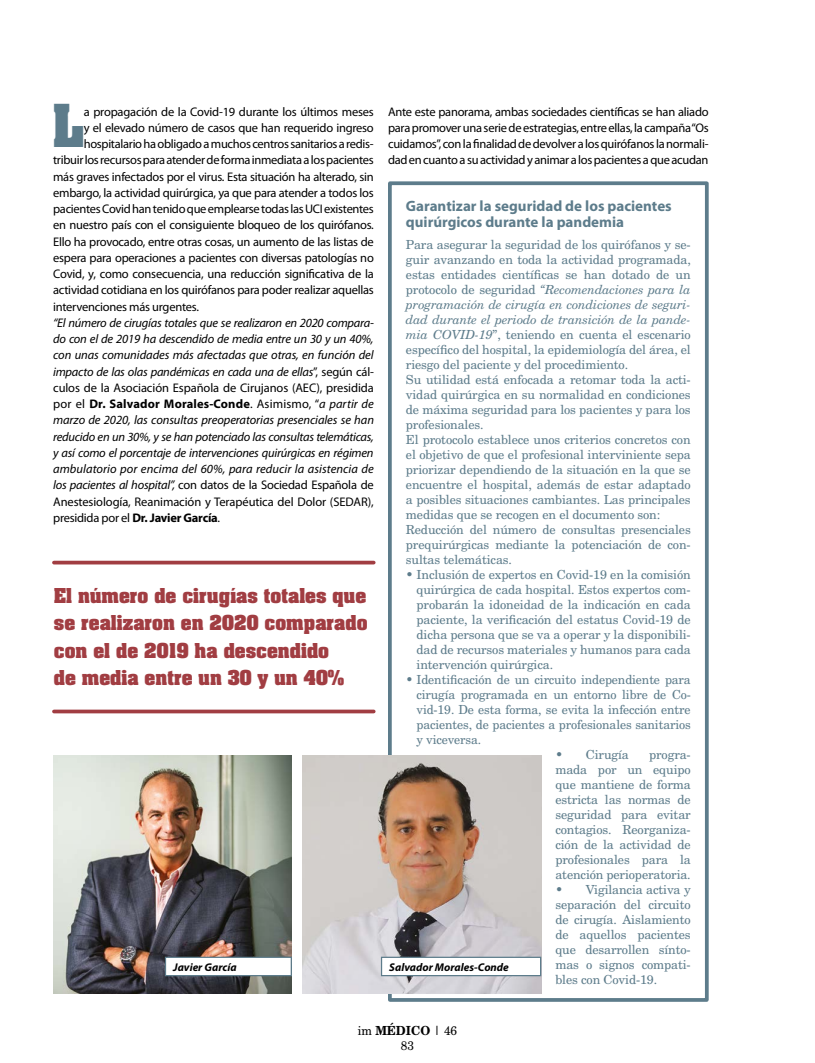
<style>
.page{position:relative;width:815px;height:1063px;background:#fff}
.page>*{position:absolute;margin:0;border:0;box-sizing:border-box;transform-origin:0 0}
.t1{font:700 50.38px "Aardvark";color:#5d7c8b;scale:.92 1}
.t2{font:700 17.5px/27.5px "Aardvark";color:#a13d42}
.t3{font:700 15px/16.2px "Myriad Pro";color:#5d7c8b}
.t4{font:12.5px/15px "New Brunswick";letter-spacing:-.01em;color:#5d7c8b;text-align:justify}
.t5{font:12.5px/16.2px "Myriad Pro";letter-spacing:-.02em;color:#000;text-align:justify}
.t6{font:italic 12.5px/16.2px "Myriad Pro";letter-spacing:.005em;color:#000;text-align:justify}
.t7{font:12.5px/15px "New Brunswick";color:#000;text-align:center;scale:.95 1}
.t8{font:italic 700 11.25px "Myriad Pro";color:#000}
.s1{font-style:normal}
.s2{font-weight:700;font-style:normal}
.s3{font-style:italic}
.s4{font-weight:700}
</style>
<div class="page">
<div style="left:388px;top:181px;width:321px;height:821px;border:4px solid #5d7c8b"></div>
<img style="left:53px;top:755px;width:239px;height:239px">
<img style="left:302px;top:755px;width:239px;height:239px">
<div style="left:165px;top:957px;width:126px;height:19px;background:#fff"></div>
<div style="left:165px;top:957px;width:127px;height:19px;border:1px solid #5d7c8b"></div>
<div style="left:382px;top:957px;width:159px;height:19px;background:#fff"></div>
<div style="left:381px;top:957px;width:160px;height:19px;border:1px solid #5d7c8b"></div>
<hr style="left:54px;top:561px;width:320px;height:3px;background:#a13d42">
<hr style="left:54px;top:710px;width:320px;height:3px;background:#a13d42">
<h1 class="t1" style="left:53px;top:89px;width:36px">L</h1>
<p class="t5" style="left:84px;top:103px;width:292px">a propagación de la Covid-19 durante los últimos meses</p>
<p class="t5" style="left:388px;top:103px;width:322px">Ante este panorama, ambas sociedades científicas se han aliado para promover una serie de estrategias, entre ellas, la campaña “Os cuidamos”, con la finalidad de devolver a los quirófanos la normali&shy;dad en cuanto a su actividad y animar a los pacientes a que acudan</p>
<p class="t5" style="left:84px;top:119px;width:292px">y el elevado número de casos que han requerido ingreso</p>
<p class="t5" style="left:84px;top:136px;width:291px">hospitalario ha obligado a muchos centros sanitarios a redis-</p>
<p class="t5" style="left:53px;top:152px;width:322px">tribuir los recursos para atender de forma inmediata a los pacientes</p>
<p class="t5" style="left:53px;top:168px;width:322px">más graves infectados por el virus. Esta situación ha alterado, sin</p>
<p class="t5" style="left:53px;top:184px;width:322px">embargo, la actividad quirúrgica, ya que para atender a todos los</p>
<p class="t5" style="left:53px;top:201px;width:322px">pacientes Covid han tenido que emplearse todas las UCI existentes</p>
<p class="t5" style="left:53px;top:217px;width:322px">en nuestro país con el consiguiente bloqueo de los quirófanos.</p>
<p class="t5" style="left:53px;top:233px;width:322px">Ello ha provocado, entre otras cosas, un aumento de las listas de</p>
<p class="t5" style="left:53px;top:249px;width:322px">espera para operaciones a pacientes con diversas patologías no</p>
<p class="t5" style="left:53px;top:266px;width:322px">Covid, y, como consecuencia, una reducción significativa de la</p>
<p class="t5" style="left:53px;top:282px;width:322px">actividad cotidiana en los quirófanos para poder realizar aquellas</p>
<p class="t5" style="left:53px;top:298px;width:147px">intervenciones más urgentes.</p>
<p class="t6" style="left:53px;top:314px;width:322px">“El número de cirugías totales que se realizaron en 2020 compara&shy;do con el de 2019 ha descendido de media entre un 30 y un 40%, con unas comunidades más afectadas que otras, en función del impacto de las olas pandémicas en cada una de ellas<span class="s1">”, según cál&shy;culos de la Asociación Española de Cirujanos (AEC), presidida por el</span> <span class="s2">Dr. Salvador Morales-Conde</span><span class="s1">. Asimismo, “</span>a partir de marzo de 2020, las consultas preoperatorias presenciales se han reducido en un 30%, y se han potenciado las consultas telemáticas, y así como el porcentaje de intervenciones quirúrgicas en régimen ambulatorio por encima del 60%, para reducir la asistencia de los pacientes al hospital”, <span class="s1">con datos de la Sociedad Española de Anestesiología, Reanimación y Terapéutica del Dolor (SEDAR), presidida por el</span> <span class="s2">Dr. Javier García</span><span class="s1">.</span></p>
<p class="t3" style="left:406px;top:197px;width:267px">Garantizar la seguridad de los pacientes quirúrgicos durante la pandemia</p>
<p class="t4" style="left:406px;top:237px;width:286px;text-align:left">Para asegurar la seguridad de los quirófanos y se&shy;guir avanzando en toda la actividad programada, estas entidades científicas se han dotado de un protocolo de seguridad <span class="s3">“Recomendaciones para la programación de cirugía en condiciones de seguri&shy;dad durante el periodo de transición de la pande&shy;mia COVID-19</span>”, teniendo en cuenta el escenario específico del hospital, la epidemiología del área, el riesgo del paciente y del procedimiento.<br>Su utilidad está enfocada a retomar toda la acti&shy;vidad quirúrgica en su normalidad en condiciones de máxima seguridad para los pacientes y para los profesionales.<br>El protocolo establece unos criterios concretos con el objetivo de que el profesional interviniente sepa priorizar dependiendo de la situación en la que se encuentre el hospital, además de estar adaptado a posibles situaciones cambiantes. Las principales medidas que se recogen en el documento son:<br>Reducción del número de consultas presenciales prequirúrgicas mediante la potenciación de con&shy;sultas telemáticas.</p>
<p class="t4" style="left:417px;top:567px;width:276px;text-indent:-11px">• Inclusión de expertos en Covid-19 en la comisión quirúrgica de cada hospital. Estos expertos com&shy;probarán la idoneidad de la indicación en cada paciente, la verificación del estatus Covid-19 de dicha persona que se va a operar y la disponibili&shy;dad de recursos materiales y humanos para cada intervención quirúrgica.</p>
<p class="t4" style="left:417px;top:672px;width:276px;text-indent:-11px">• Identificación de un circuito independiente para cirugía programada en un entorno libre de Co&shy;vid-19. De esta forma, se evita la infección entre pacientes, de pacientes a profesionales sanitarios y viceversa.</p>
<p class="t4" style="left:555px;top:747px;width:75px">• Cirugía</p>
<h2 class="t2" style="left:54px;top:581px;width:315px">El número de cirugías totales que se realizaron en 2020 comparado con el de 2019 ha descendido<br>de media entre un 30 y un 40%</h2>
<p class="t4" style="left:555px;top:747px;width:137px;text-indent:94px">progra&shy;mada por un equipo que mantiene de forma estricta las normas de seguridad para evitar contagios. Reorganiza&shy;ción de la actividad de profesionales para la atención perioperatoria.</p>
<p class="t4" style="left:555px;top:882px;width:137px">• Vigilancia activa y separación del circuito de cirugía. Aislamiento de aquellos pacientes que desarrollen sínto&shy;mas o signos compati&shy;bles con Covid-19.</p>
<p class="t8" style="left:173px;top:960px;width:65px">Javier García</p>
<p class="t8" style="left:389px;top:960px;width:121px">Salvador Morales-Conde</p>
<p class="t7" style="left:358px;top:1023px;width:106px">im <span class="s4">MÉDICO</span> | 46<br>83</p>
</div>
